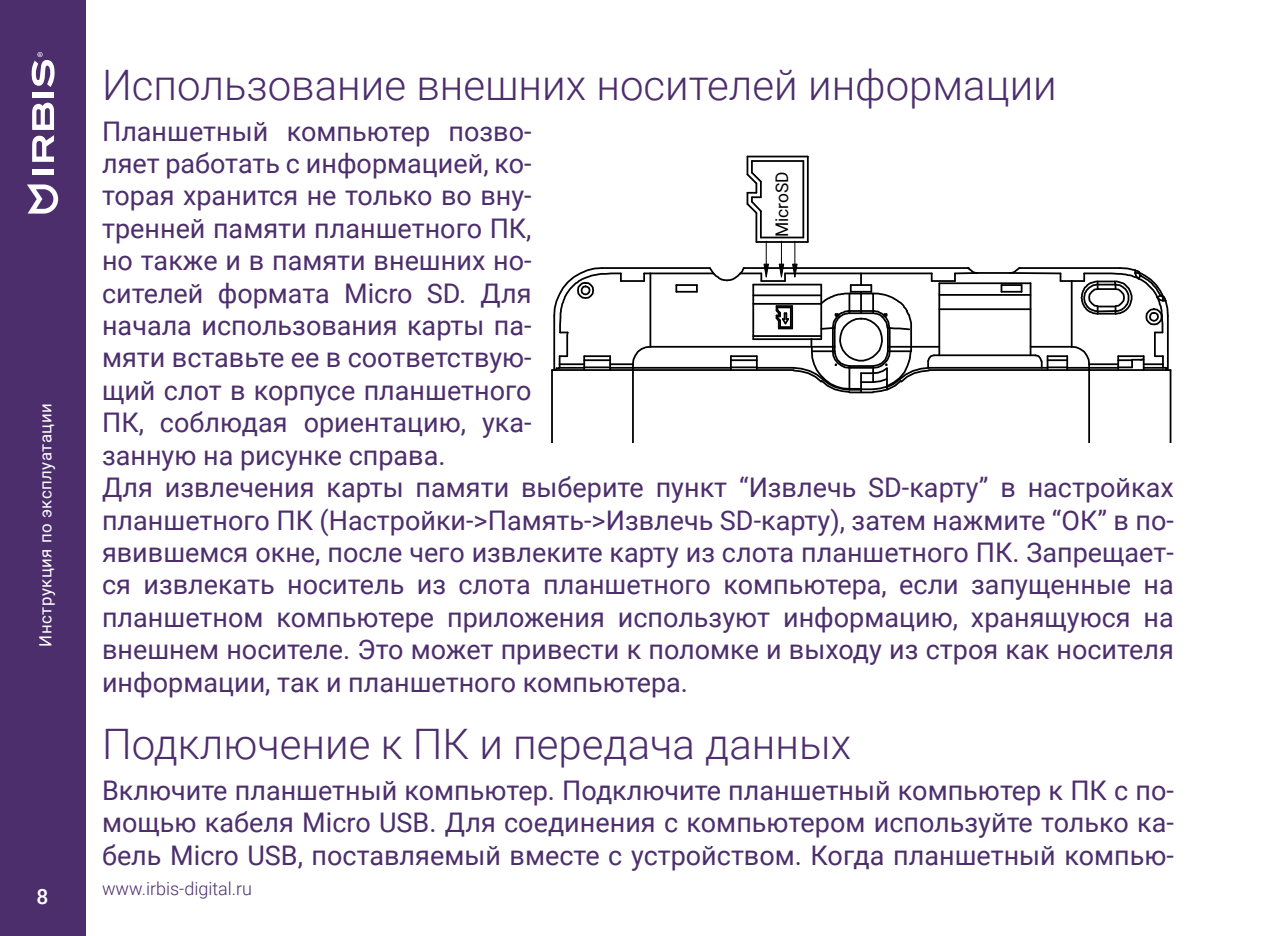
<style>
.page{position:relative;width:1276px;height:936px;background:#fff}
.page>*{position:absolute;margin:0;border:0;box-sizing:border-box;transform-origin:0 0}
.t1{font:300 42px "Roboto";color:#4d2e6d}
.t2{font:27px/32.4px "Roboto";color:#4d2e6d}
.t3{font:500 21px "Roboto";color:#fff}
.t4{font:300 18px "Roboto";color:#4d2e6d}
.t5{font:17.4px "Roboto";color:#000}
.t6{font:16.8px "Roboto";letter-spacing:.03em;color:#fff}
</style>
<div class="page">
<div style="left:0;top:0;width:85px;height:935px;background:#4d2e6d"></div>
<svg style="left:27px;top:184px;width:31px;height:29px"></svg>
<svg style="left:32px;top:102px;width:22px;height:60px"></svg>
<div style="left:32px;top:169px;width:22px;height:5px;background:#fff"></div>
<div style="left:32px;top:92px;width:22px;height:5px;background:#fff"></div>
<svg style="left:31px;top:52px;width:24px;height:35px"></svg>
<svg style="left:707px;top:267px;width:39px;height:15px"></svg>
<hr style="left:621px;top:280px;width:23px;height:2px;background:#000">
<svg style="left:631px;top:345px;width:21px;height:21px"></svg>
<hr style="left:1010px;top:272px;width:50px;height:2px;background:#000">
<hr style="left:602px;top:267px;width:108px;height:2px;background:#000">
<hr style="left:744px;top:267px;width:224px;height:2px;background:#000">
<hr style="left:1019px;top:267px;width:101px;height:2px;background:#000">
<hr style="left:977px;top:272px;width:33px;height:2px;background:#000">
<hr style="left:650px;top:272px;width:63px;height:2px;background:#000">
<hr style="left:740px;top:272px;width:21px;height:2px;background:#000">
<hr style="left:931px;top:280px;width:24px;height:2px;background:#000">
<hr style="left:939px;top:282px;width:91px;height:2px;background:#000">
<hr style="left:753px;top:284px;width:68px;height:1px;background:#000">
<hr style="left:676px;top:284px;width:21px;height:2px;background:#000">
<hr style="left:1001px;top:284px;width:20px;height:2px;background:#000">
<hr style="left:955px;top:272px;width:22px;height:2px;background:#000">
<hr style="left:939px;top:294px;width:91px;height:2px;background:#000">
<hr style="left:753px;top:294px;width:68px;height:2px;background:#000">
<hr style="left:753px;top:303px;width:68px;height:2px;background:#000">
<hr style="left:939px;top:308px;width:91px;height:2px;background:#000">
<hr style="left:753px;top:335px;width:68px;height:2px;background:#000">
<hr style="left:753px;top:338px;width:68px;height:2px;background:#000">
<hr style="left:1030px;top:346px;width:41px;height:1px;background:#000">
<hr style="left:888px;top:346px;width:51px;height:1px;background:#000">
<hr style="left:650px;top:346px;width:184px;height:1px;background:#000">
<hr style="left:934px;top:354px;width:101px;height:2px;background:#000">
<hr style="left:1047px;top:355px;width:20px;height:2px;background:#000">
<hr style="left:731px;top:355px;width:26px;height:2px;background:#000">
<hr style="left:1047px;top:359px;width:20px;height:2px;background:#000">
<hr style="left:731px;top:359px;width:26px;height:2px;background:#000">
<hr style="left:610px;top:363px;width:23px;height:2px;background:#000">
<hr style="left:1047px;top:366px;width:20px;height:2px;background:#000">
<hr style="left:731px;top:366px;width:26px;height:2px;background:#000">
<hr style="left:610px;top:367px;width:121px;height:1px;background:#000">
<hr style="left:929px;top:367px;width:118px;height:1px;background:#000">
<hr style="left:929px;top:369px;width:241px;height:2px;background:#000">
<hr style="left:552px;top:369px;width:241px;height:2px;background:#000">
<hr style="left:1169px;top:370px;width:2px;height:72px;background:#000">
<hr style="left:1088px;top:364px;width:2px;height:78px;background:#000">
<svg style="left:1033px;top:354px;width:15px;height:16px"></svg>
<hr style="left:1029px;top:283px;width:2px;height:72px;background:#000">
<svg style="left:1008px;top:267px;width:14px;height:7px"></svg>
<svg style="left:1000px;top:285px;width:22px;height:7px"></svg>
<svg style="left:965px;top:267px;width:14px;height:8px"></svg>
<svg style="left:954px;top:273px;width:2px;height:8px"></svg>
<hr style="left:938px;top:283px;width:2px;height:72px;background:#000">
<hr style="left:752px;top:284px;width:2px;height:55px;background:#000">
<svg style="left:730px;top:356px;width:2px;height:13px"></svg>
<svg style="left:675px;top:285px;width:23px;height:7px"></svg>
<hr style="left:649px;top:273px;width:2px;height:74px;background:#000">
<svg style="left:643px;top:272px;width:7px;height:9px"></svg>
<hr style="left:632px;top:364px;width:2px;height:78px;background:#000">
<svg style="left:1059px;top:267px;width:110px;height:103px"></svg>
<svg style="left:552px;top:267px;width:70px;height:103px"></svg>
<hr style="left:553px;top:316px;width:2px;height:54px;background:#000">
<hr style="left:551px;top:370px;width:2px;height:72px;background:#000">
<svg style="left:756px;top:241px;width:180px;height:153px"></svg>
<hr style="left:747px;top:156px;width:61px;height:1px;background:#000">
<hr style="left:752px;top:160px;width:51px;height:2px;background:#000">
<hr style="left:761px;top:236px;width:42px;height:2px;background:#000">
<hr style="left:756px;top:241px;width:52px;height:2px;background:#000">
<hr style="left:807px;top:156px;width:1px;height:86px;background:#000">
<hr style="left:802px;top:161px;width:2px;height:76px;background:#000">
<hr style="left:760px;top:211px;width:2px;height:26px;background:#000">
<hr style="left:755px;top:213px;width:2px;height:29px;background:#000">
<svg style="left:746px;top:156px;width:17px;height:59px"></svg>
<p class="t6" style="left:34px;top:646px;width:245px;rotate:-90deg">Инструкция по эксплуатации</p>
<h1 class="t1" style="left:102px;top:55px;width:956px">Использование внешних носителей информации</h1>
<p class="t2" style="left:102px;top:114px;width:1073px">Планшетный компьютер позво-<br>ляет работать с информацией, ко-<br>торая хранится не только во вну-<br>тренней памяти планшетного ПК,<br>но также и в памяти внешних но-<br>сителей формата Micro SD. Для<br>начала использования карты па-<br>мяти вставьте ее в соответствую-<br>щий слот в корпусе планшетного<br>ПК, соблюдая ориентацию, ука-<br>занную на рисунке справа.<br>Для извлечения карты памяти выберите пункт “Извлечь SD-карту” в настройках планшетного ПК (Настройки-&gt;Память-&gt;Извлечь SD-карту), затем нажмите “ОК” в по&shy;явившемся окне, после чего извлеките карту из слота планшетного ПК. Запрещает&shy;ся извлекать носитель из слота планшетного компьютера, если запущенные на планшетном компьютере приложения используют информацию, хранящуюся на внешнем носителе. Это может привести к поломке и выходу из строя как носителя информации, так и планшетного компьютера.</p>
<h1 class="t1" style="left:102px;top:714px;width:750px">Подключение к ПК и передача данных</h1>
<p class="t2" style="left:102px;top:773px;width:1073px;text-align:justify">Включите планшетный компьютер. Подключите планшетный компьютер к ПК с по&shy;мощью кабеля Micro USB. Для соединения с компьютером используйте только ка&shy;бель Miсro USB, поставляемый вместе с устройством. Когда планшетный компью-</p>
<p class="t5" style="left:770px;top:237px;width:67px;rotate:-90deg">MicroSD</p>
<p class="t3" style="left:37px;top:882px;width:13px">8</p>
<p class="t4" style="left:102px;top:876px;width:152px">www.irbis-digital.ru</p>
</div>
